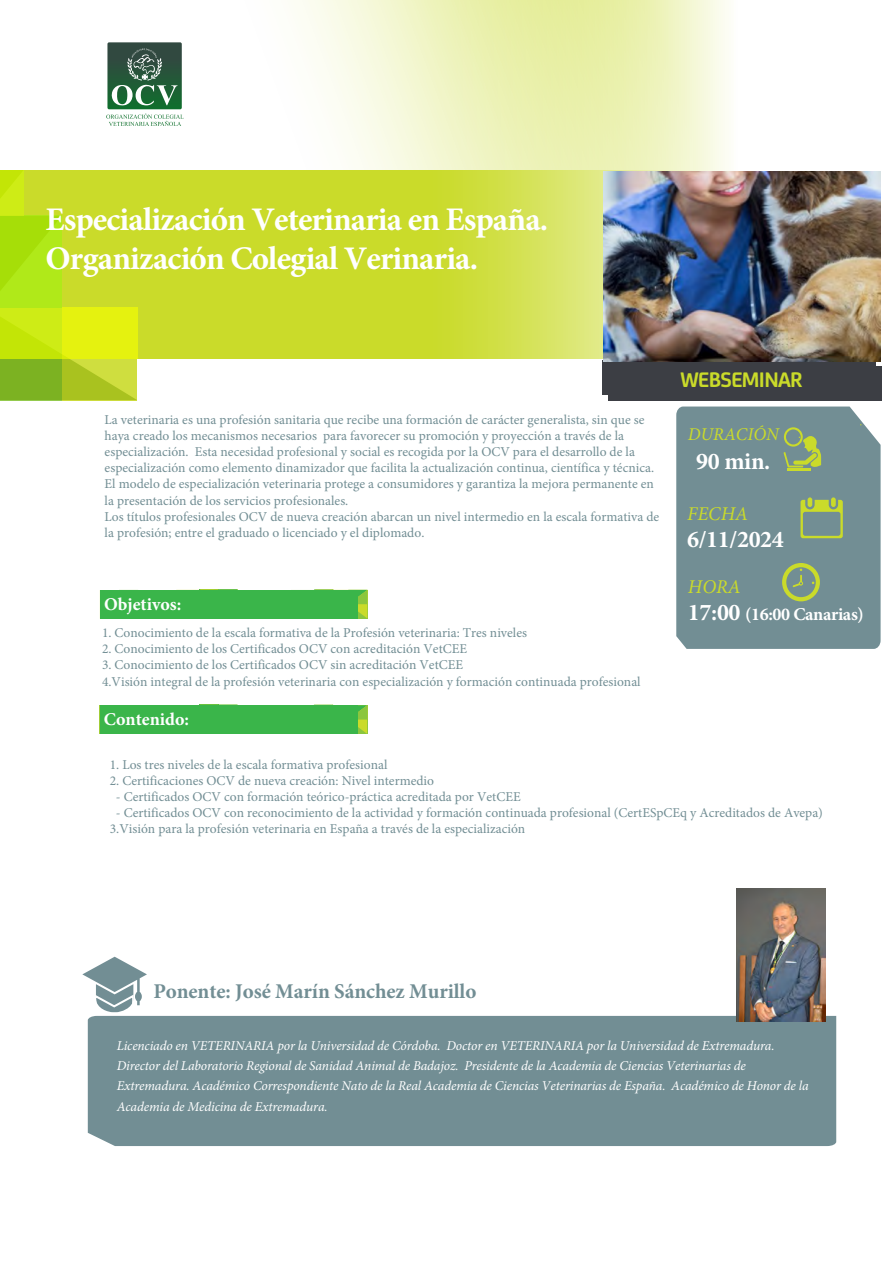
<style>
.page{position:relative;width:893px;height:1263px;background:#fff}
.page>*{position:absolute;margin:0;border:0;box-sizing:border-box;transform-origin:0 0}
.Titulo{font:700 33px/39.5px "Minion Pro";letter-spacing:-.025em;color:#fff}
.Datos{font:700 24px "Minion Pro";letter-spacing:-.015em;color:#fff}
.t1{font:700 22.5px "FS Joey";letter-spacing:-.03em;color:#cadb2a}
.t2{font:700 21px "Minion Pro";letter-spacing:-.005em;color:#728e94}
.Datos-2{font:italic 19.5px "Minion Pro";color:#cadb2a}
.t3{font:700 18px "Minion Pro";letter-spacing:-.02em;color:#fff}
.t4{font:700 18px "Minion Pro";color:#fff}
.Datos-3{font:italic 18px "Minion Pro";color:#cadb2a}
.t5{font:13.5px/16.2px "Minion Pro";color:#728e94}
.t6{font:italic 13.5px/20.2px "Minion Pro";letter-spacing:-.01em;color:#fff}
.s1{font-size:24px}
</style>
<div class="page">
<div style="left:676px;top:406px;width:205px;height:243px;background:#728e94"></div>
<hr style="left:787px;top:468px;width:23px;height:2px;background:#cadb2a">
<svg style="left:783px;top:427px;width:38px;height:40px"></svg>
<div style="left:831px;top:497px;width:5px;height:10px;background:#cadb2a;border-radius:2px"></div>
<svg style="left:800px;top:500px;width:43px;height:38px"></svg>
<div style="left:0;top:0;width:893px;height:358px;background:#cadb2a"></div>
<svg style="left:0;top:0;width:419px;height:170px;fill:#fff"></svg>
<svg style="left:0;top:170px;width:137px;height:230px"></svg>
<svg style="left:419px;top:0;width:474px;height:400px"></svg>
<svg style="left:106px;top:42px;width:78px;height:84px"></svg>
<svg style="left:82px;top:957px;width:65px;height:69px"></svg>
<div style="left:88px;top:1016px;width:748px;height:130px;background:#728e94"></div>
<svg style="left:782px;top:563px;width:38px;height:38px"></svg>
<div style="left:602px;top:360px;width:273px;height:34px;background:#3c3e44"></div>
<div style="left:608px;top:366px;width:273px;height:34px;background:#3c3e44"></div>
<svg style="left:119px;top:589px;width:119px;height:1px"></svg>
<svg style="left:314px;top:589px;width:53px;height:30px"></svg>
<div style="left:100px;top:590px;width:258px;height:29px;background:#3ab54a"></div>
<div style="left:199px;top:704px;width:19px;height:15px;background:#6cc23e"></div>
<svg style="left:314px;top:704px;width:53px;height:30px"></svg>
<div style="left:100px;top:705px;width:257px;height:29px;background:#3ab54a"></div>
<img style="left:736px;top:889px;width:89px;height:133px">
<img style="left:604px;top:172px;width:276px;height:190px">
<p class="Titulo" style="left:46px;top:199px;width:504px">Especialización Veterinaria en España.<br>Organización Colegial Verinaria.</p>
<p class="t5" style="left:105px;top:411px;width:556px">La veterinaria es una profesión sanitaria que recibe una formación de carácter generalista, sin que se haya creado los mecanismos necesarios para favorecer su promoción y proyección a través de la especialización. Esta necesidad profesional y social es recogida por la OCV para el desarrollo de la especialización como elemento dinamizador que facilita la actualización continua, científica y técnica.<br>El modelo de especialización veterinaria protege a consumidores y garantiza la mejora permanente en la presentación de los servicios profesionales.<br>Los títulos profesionales OCV de nueva creación abarcan un nivel intermedio en la escala formativa de la profesión; entre el graduado o licenciado y el diplomado.</p>
<h3 class="t1" style="left:681px;top:363px;width:124px">WEBSEMINAR</h3>
<p class="Datos-3" style="left:688px;top:422px;width:93px">DURACIÓN</p>
<p class="Datos" style="left:696px;top:444px;width:76px">90 min.</p>
<p class="Datos-2" style="left:687px;top:501px;width:62px">FECHA</p>
<p class="Datos" style="left:687px;top:522px;width:98px">6/11/2024</p>
<h3 class="Datos-2" style="left:688px;top:573px;width:54px">HORA</h3>
<h3 class="t3" style="left:688px;top:601px;width:177px"><span class="s1">17:00</span> (16:00 Canarias)</h3>
<h3 class="t4" style="left:104px;top:591px;width:79px">Objetivos:</h3>
<p class="t5" style="left:102px;top:625px;width:427px">1. Conocimiento de la escala formativa de la Profesión veterinaria: Tres niveles</p>
<p class="t5" style="left:102px;top:641px;width:367px">2. Conocimiento de los Certificados OCV con acreditación VetCEE</p>
<p class="t5" style="left:102px;top:657px;width:540px">3. Conocimiento de los Certificados OCV sin acreditación VetCEE<br>4.Visión integral de la profesión veterinaria con especialización y formación continuada profesional</p>
<h3 class="t4" style="left:104px;top:706px;width:87px">Contenido:</h3>
<p class="t5" style="left:110px;top:756px;width:279px">1. Los tres niveles de la escala formativa profesional</p>
<p class="t5" style="left:110px;top:772px;width:326px">2. Certificaciones OCV de nueva creación: Nivel intermedio</p>
<p class="t5" style="left:116px;top:789px;width:406px">- Certificados OCV con formación teórico-práctica acreditada por VetCEE</p>
<p class="t5" style="left:110px;top:805px;width:715px;text-indent:6px">- Certificados OCV con reconocimiento de la actividad y formación continuada profesional (CertESpCEq y Acreditados de Avepa)<br>3.Visión para la profesión veterinaria en España a través de la especialización</p>
<h3 class="t2" style="left:153px;top:977px;width:324px">Ponente: José Marín Sánchez Murillo</h3>
<p class="t6" style="left:117px;top:1035px;width:693px">Licenciado en VETERINARIA por la Universidad de Córdoba. Doctor en VETERINARIA por la Universidad de Extremadura.<br>Director del Laboratorio Regional de Sanidad Animal de Badajoz. Presidente de la Academia de Ciencias Veterinarias de Extremadura. Académico Correspondiente Nato de la Real Academia de Ciencias Veterinarias de España. Académico de Honor de la Academia de Medicina de Extremadura.</p>
</div>
